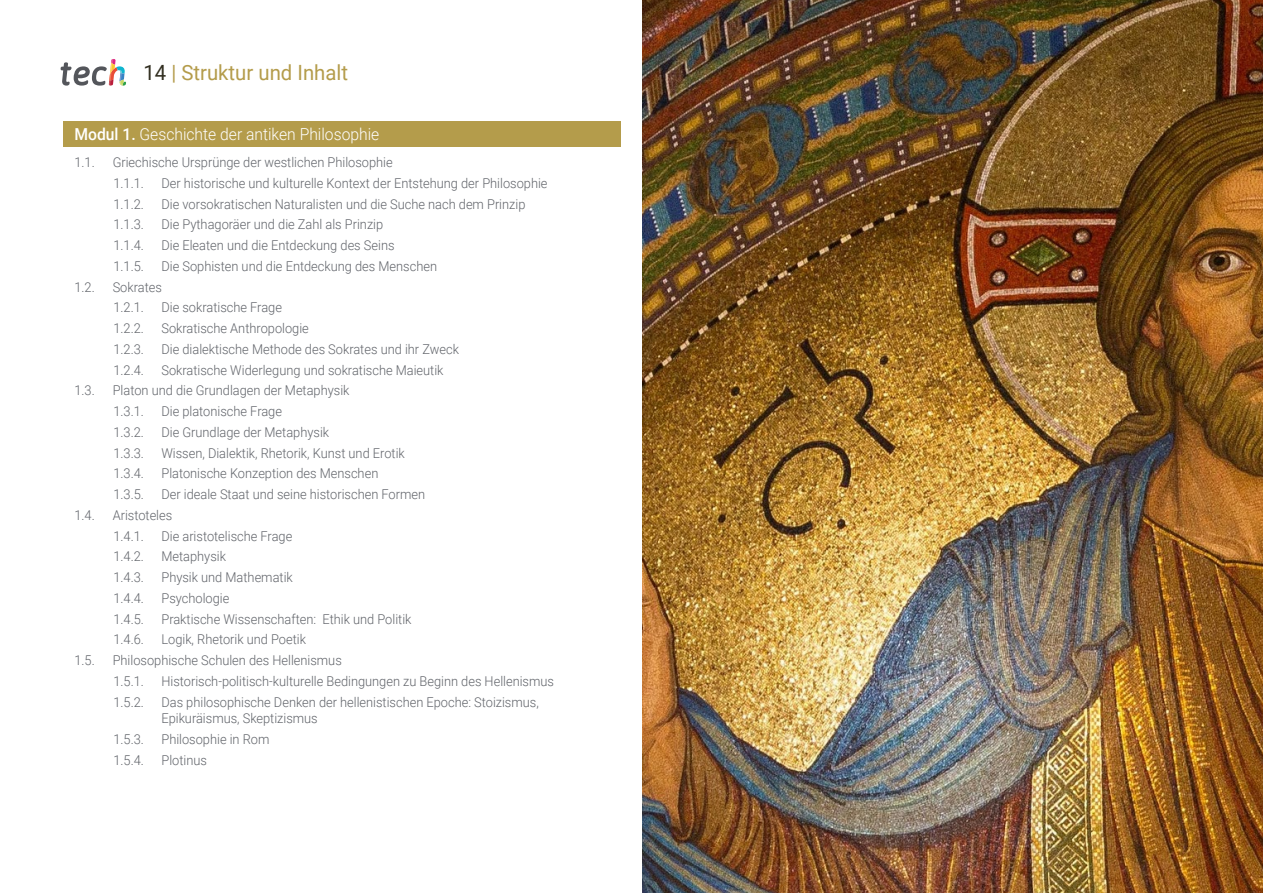
<style>
.page{position:relative;width:1263px;height:893px;background:#fff}
.page>*{position:absolute;margin:0;border:0;box-sizing:border-box;transform-origin:0 0}
.t1{font:21px "Roboto";color:#b49c4b}
.t2{font:300 16.5px "Roboto";color:#fff;scale:.95 1}
.t3{font:300 13.5px/20.7px "Roboto";color:#61646a;scale:.95 1}
.s1{color:#312e20}
.s2{font-weight:500}
</style>
<div class="page">
<svg style="left:61px;top:59px;width:65px;height:27px"></svg>
<img style="left:642px;top:0;width:621px;height:893px">
<div style="left:63px;top:121px;width:558px;height:25px;background:#b49c4b"></div>
<h1 class="t1" style="left:144px;top:57px;width:206px"><span class="s1">14</span> | Struktur und Inhalt</h1>
<p class="t2" style="left:74px;top:123px;width:322px"><span class="s2">Modul 1.</span> Geschichte der antiken Philosophie</p>
<p class="t3" style="left:74px;top:151px;width:23px">1.1.</p>
<p class="t3" style="left:113px;top:151px;width:296px">Griechische Ursprünge der westlichen Philosophie<br>1.1.1.</p>
<p class="t3" style="left:161px;top:172px;width:408px">Der historische und kulturelle Kontext der Entstehung der Philosophie</p>
<p class="t3" style="left:113px;top:193px;width:34px">1.1.2.</p>
<p class="t3" style="left:161px;top:193px;width:385px">Die vorsokratischen Naturalisten und die Suche nach dem Prinzip</p>
<p class="t3" style="left:113px;top:214px;width:34px">1.1.3.</p>
<p class="t3" style="left:161px;top:214px;width:235px">Die Pythagoräer und die Zahl als Prinzip</p>
<p class="t3" style="left:113px;top:234px;width:34px">1.1.4.</p>
<p class="t3" style="left:161px;top:234px;width:247px">Die Eleaten und die Entdeckung des Seins</p>
<p class="t3" style="left:113px;top:255px;width:34px">1.1.5.</p>
<p class="t3" style="left:161px;top:255px;width:292px">Die Sophisten und die Entdeckung des Menschen</p>
<p class="t3" style="left:74px;top:276px;width:23px">1.2.</p>
<p class="t3" style="left:113px;top:276px;width:53px">Sokrates<br>1.2.1.</p>
<p class="t3" style="left:161px;top:297px;width:128px">Die sokratische Frage</p>
<p class="t3" style="left:113px;top:317px;width:34px">1.2.2.</p>
<p class="t3" style="left:161px;top:317px;width:157px">Sokratische Anthropologie</p>
<p class="t3" style="left:113px;top:338px;width:34px">1.2.3.</p>
<p class="t3" style="left:161px;top:338px;width:315px">Die dialektische Methode des Sokrates und ihr Zweck</p>
<p class="t3" style="left:113px;top:359px;width:34px">1.2.4.</p>
<p class="t3" style="left:161px;top:359px;width:298px">Sokratische Widerlegung und sokratische Maieutik</p>
<p class="t3" style="left:74px;top:380px;width:23px">1.3.</p>
<p class="t3" style="left:113px;top:380px;width:251px">Platon und die Grundlagen der Metaphysik<br>1.3.1.</p>
<p class="t3" style="left:161px;top:400px;width:128px">Die platonische Frage</p>
<p class="t3" style="left:113px;top:421px;width:34px">1.3.2.</p>
<p class="t3" style="left:161px;top:421px;width:178px">Die Grundlage der Metaphysik</p>
<p class="t3" style="left:113px;top:442px;width:34px">1.3.3.</p>
<p class="t3" style="left:161px;top:442px;width:258px">Wissen, Dialektik, Rhetorik, Kunst und Erotik</p>
<p class="t3" style="left:113px;top:463px;width:34px">1.3.4.</p>
<p class="t3" style="left:161px;top:463px;width:230px">Platonische Konzeption des Menschen</p>
<p class="t3" style="left:113px;top:483px;width:34px">1.3.5.</p>
<p class="t3" style="left:161px;top:483px;width:279px">Der ideale Staat und seine historischen Formen</p>
<p class="t3" style="left:74px;top:504px;width:23px">1.4.</p>
<p class="t3" style="left:113px;top:504px;width:64px">Aristoteles<br>1.4.1.</p>
<p class="t3" style="left:161px;top:525px;width:139px">Die aristotelische Frage</p>
<p class="t3" style="left:113px;top:546px;width:34px">1.4.2.</p>
<p class="t3" style="left:161px;top:546px;width:69px">Metaphysik</p>
<p class="t3" style="left:113px;top:566px;width:34px">1.4.3.</p>
<p class="t3" style="left:161px;top:566px;width:140px">Physik und Mathematik</p>
<p class="t3" style="left:113px;top:587px;width:34px">1.4.4.</p>
<p class="t3" style="left:161px;top:587px;width:73px">Psychologie</p>
<p class="t3" style="left:113px;top:608px;width:34px">1.4.5.</p>
<p class="t3" style="left:161px;top:608px;width:265px">Praktische Wissenschaften: Ethik und Politik</p>
<p class="t3" style="left:113px;top:629px;width:34px">1.4.6.</p>
<p class="t3" style="left:161px;top:629px;width:154px">Logik, Rhetorik und Poetik</p>
<p class="t3" style="left:74px;top:649px;width:23px">1.5.</p>
<p class="t3" style="left:113px;top:649px;width:243px">Philosophische Schulen des Hellenismus<br>1.5.1.</p>
<p class="t3" style="left:161px;top:670px;width:415px">Historisch-politisch-kulturelle Bedingungen zu Beginn des Hellenismus</p>
<p class="t3" style="left:113px;top:691px;width:34px">1.5.2.</p>
<p class="t3" style="left:161px;top:693px;width:399px;line-height:16.5px">Das philosophische Denken der hellenistischen Epoche: Stoizismus,<br>Epikuräismus, Skeptizismus</p>
<p class="t3" style="left:113px;top:728px;width:34px">1.5.3.</p>
<p class="t3" style="left:161px;top:728px;width:115px">Philosophie in Rom</p>
<p class="t3" style="left:113px;top:749px;width:34px">1.5.4.</p>
<p class="t3" style="left:161px;top:749px;width:49px">Plotinus</p>
</div>
